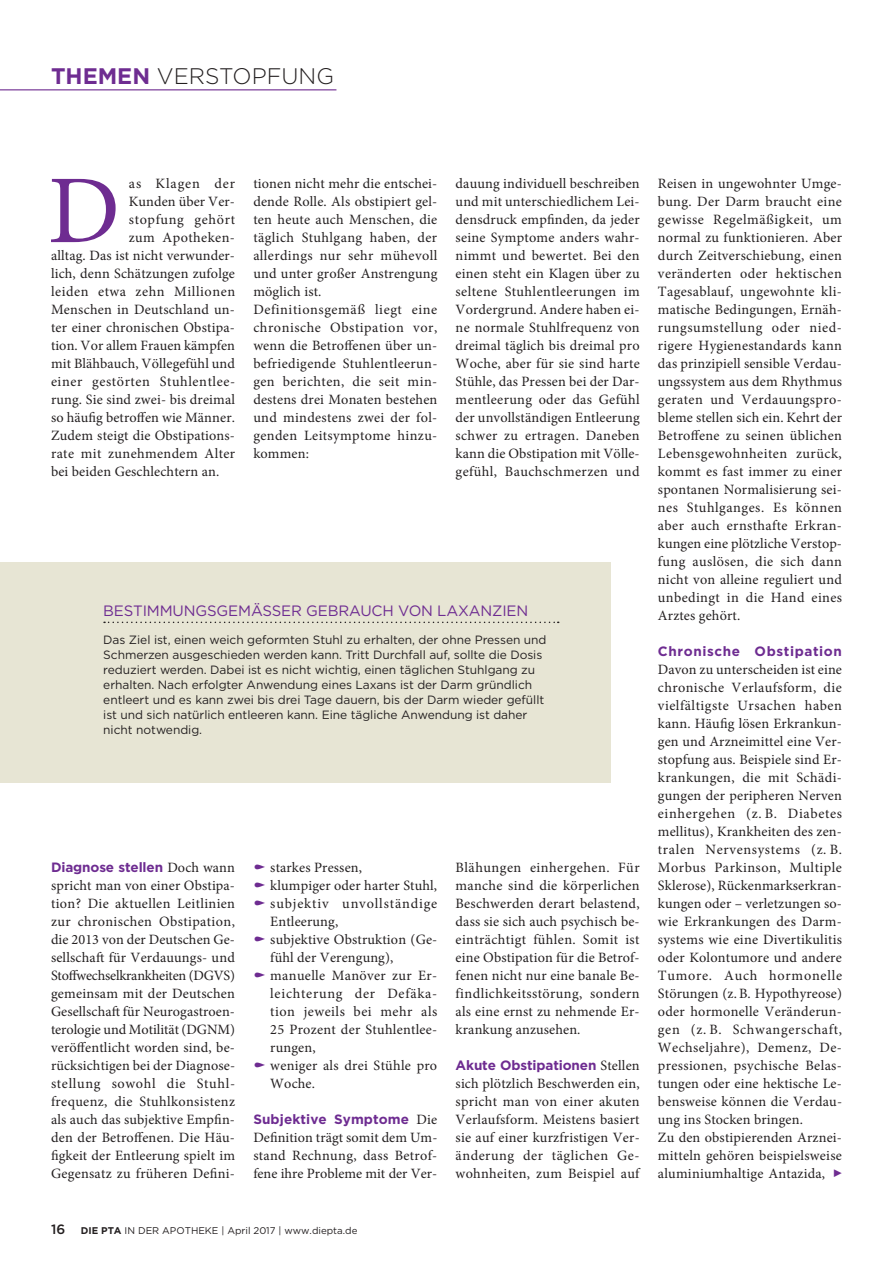
<style>
.page{position:relative;width:893px;height:1263px;background:#fff}
.page>*{position:absolute;margin:0;border:0;box-sizing:border-box;transform-origin:0 0}
.t1{font:97.2px "Minion Pro";color:#6e2c91}
.t2{font:300 22.5px "Gotham";color:#231f20}
.t3{font:15px "Gotham";letter-spacing:-.01em;color:#6e2c91}
.t4{font:14.25px/18px "Minion Pro";letter-spacing:.015em;color:#231f20;text-align:justify}
.t5{font:14.25px "Minion Pro";letter-spacing:.04em;color:#231f20}
.t6{font:14.25px "Minion Pro";letter-spacing:.045em;color:#231f20}
.t7{font:14.25px "Minion Pro";letter-spacing:.065em;color:#231f20}
.t8{font:700 13.5px "Gotham";letter-spacing:-.01em;color:#6e2c91}
.t9{font:700 13.5px "Gotham";letter-spacing:.01em;color:#6e2c91}
.t10{font:700 13.5px "Gotham";letter-spacing:.045em;color:#6e2c91}
.t11{font:12px/15px "Gotham";letter-spacing:-.005em;color:#231f20}
.t12{font:9.75px "Gotham";color:#231f20}
.s1{font-weight:700;color:#6e2c91}
.s2{font-family:"Minion Pro";font-weight:400;font-size:14.25px;color:#231f20}
.s3{font-weight:500;font-size:13.5px}
.s4{font-weight:700}
</style>
<div class="page">
<div style="left:0;top:562px;width:611px;height:220px;background:#e7e5d4"></div>
<svg style="left:104px;top:622px;width:455px;height:1px"></svg>
<hr style="left:0;top:89px;width:336px;height:1px;background:#6e2c91">
<h2 class="t2" style="left:51px;top:62px;width:284px"><span class="s1">THEMEN</span> VERSTOPFUNG</h2>
<h1 class="t1" style="left:48px;top:146px;width:74px">D</h1>
<p class="t7" style="left:129px;top:174px;width:108px">as Klagen der</p>
<p class="t4" style="left:129px;top:193px;width:108px">Kunden über Ver-</p>
<p class="t6" style="left:129px;top:210px;width:108px">stopfung gehört</p>
<p class="t4" style="left:129px;top:229px;width:108px">zum Apotheken-</p>
<p class="t4" style="left:51px;top:247px;width:186px">alltag. Das ist nicht verwunder-</p>
<p class="t4" style="left:51px;top:265px;width:185px">lich, denn Schätzungen zufolge</p>
<p class="t5" style="left:51px;top:282px;width:186px">leiden etwa zehn Millionen</p>
<p class="t4" style="left:51px;top:301px;width:185px">Menschen in Deutschland un-</p>
<p class="t4" style="left:51px;top:319px;width:185px">ter einer chronischen Obstipa-</p>
<p class="t4" style="left:51px;top:337px;width:186px">tion. Vor allem Frauen kämpfen</p>
<p class="t4" style="left:51px;top:355px;width:185px">mit Blähbauch, Völlegefühl und</p>
<p class="t5" style="left:51px;top:372px;width:186px">einer gestörten Stuhlentlee-</p>
<p class="t4" style="left:51px;top:391px;width:185px">rung. Sie sind zwei- bis dreimal</p>
<p class="t4" style="left:51px;top:409px;width:186px">so häufig betroffen wie Männer.</p>
<p class="t4" style="left:51px;top:427px;width:185px">Zudem steigt die Obstipations-</p>
<p class="t4" style="left:51px;top:445px;width:186px">rate mit zunehmendem Alter</p>
<p class="t4" style="left:51px;top:463px;width:170px">bei beiden Geschlechtern an.</p>
<p class="t4" style="left:253px;top:175px;width:186px;text-align:left">tionen nicht mehr die entschei&shy;dende Rolle. Als obstipiert gel&shy;ten heute auch Menschen, die täglich Stuhlgang haben, der allerdings nur sehr mühevoll und unter großer Anstrengung möglich ist.<br>Definitionsgemäß liegt eine chronische Obstipation vor, wenn die Betroffenen über un&shy;befriedigende Stuhlentleerun&shy;gen berichten, die seit min&shy;destens drei Monaten bestehen und mindestens zwei der fol&shy;genden Leitsymptome hinzu&shy;kommen:</p>
<p class="t4" style="left:456px;top:175px;width:186px">dauung individuell beschreiben und mit unterschiedlichem Lei&shy;densdruck empfinden, da jeder seine Symptome anders wahr&shy;nimmt und bewertet. Bei den einen steht ein Klagen über zu seltene Stuhlentleerungen im Vordergrund. Andere haben ei&shy;ne normale Stuhlfrequenz von dreimal täglich bis dreimal pro Woche, aber für sie sind harte Stühle, das Pressen bei der Dar&shy;mentleerung oder das Gefühl der unvollständigen Entleerung schwer zu ertragen. Daneben kann die Obstipation mit Völle&shy;gefühl, Bauchschmerzen und</p>
<p class="t3" style="left:103px;top:602px;width:427px">BESTIMMUNGSGEMÄSSER GEBRAUCH VON LAXANZIEN</p>
<p class="t11" style="left:103px;top:632px;width:445px">Das Ziel ist, einen weich geformten Stuhl zu erhalten, der ohne Pressen und Schmerzen ausgeschieden werden kann. Tritt Durchfall auf, sollte die Dosis reduziert werden. Dabei ist es nicht wichtig, einen täglichen Stuhlgang zu erhalten. Nach erfolgter Anwendung eines Laxans ist der Darm gründlich entleert und es kann zwei bis drei Tage dauern, bis der Darm wieder gefüllt ist und sich natürlich entleeren kann. Eine tägliche Anwendung ist daher nicht notwendig.</p>
<p class="t8" style="left:51px;top:858px;width:186px">Diagnose stellen <span class="s2">Doch wann</span></p>
<p class="t4" style="left:51px;top:877px;width:186px">spricht man von einer Obstipa&shy;tion? Die aktuellen Leitlinien zur chronischen Obstipation, die 2013 von der Deutschen Ge&shy;sellschaft für Verdauungs- und Stoffwechselkrankheiten (DGVS) gemeinsam mit der Deutschen Gesellschaft für Neurogastroen&shy;terologie und Motilität (DGNM) veröffentlicht worden sind, be&shy;rücksichtigen bei der Diagnose&shy;stellung sowohl die Stuhl&shy;frequenz, die Stuhlkonsistenz als auch das subjektive Empfin&shy;den der Betroffenen. Die Häu&shy;figkeit der Entleerung spielt im Gegensatz zu früheren Defini-</p>
<p class="t4" style="left:270px;top:859px;width:169px;text-align:left">starkes Pressen,<br>klumpiger oder harter Stuhl, subjektiv unvollständige<br>Entleerung,<br>subjektive Obstruktion (Ge&shy;fühl der Verengung), manuelle Manöver zur Er&shy;leichterung der Defäka&shy;tion jeweils bei mehr als<br>25 Prozent der Stuhlentlee&shy;rungen,<br>weniger als drei Stühle pro<br>Woche.</p>
<p class="t9" style="left:253px;top:1110px;width:185px">Subjektive Symptome <span class="s2">Die</span></p>
<p class="t4" style="left:253px;top:1129px;width:186px">Definition trägt somit dem Um&shy;stand Rechnung, dass Betrof&shy;fene ihre Probleme mit der Ver-</p>
<p class="t12" style="left:51px;top:1224px;width:308px"><span class="s3">16</span> <span class="s4">DIE PTA</span> IN DER APOTHEKE | April 2017 | www.diepta.de</p>
<p class="t4" style="left:456px;top:859px;width:186px">Blähungen einhergehen. Für manche sind die körperlichen Beschwerden derart belastend, dass sie sich auch psychisch be&shy;einträchtigt fühlen. Somit ist eine Obstipation für die Betrof&shy;fenen nicht nur eine banale Be&shy;findlichkeitsstörung, sondern als eine ernst zu nehmende Er&shy;krankung anzusehen.</p>
<p class="t8" style="left:456px;top:1056px;width:186px">Akute Obstipationen <span class="s2">Stellen</span></p>
<p class="t4" style="left:456px;top:1075px;width:186px">sich plötzlich Beschwerden ein, spricht man von einer akuten Verlaufsform. Meistens basiert sie auf einer kurzfristigen Ver&shy;änderung der täglichen Ge&shy;wohnheiten, zum Beispiel auf</p>
<p class="t4" style="left:658px;top:175px;width:186px">Reisen in ungewohnter Umge&shy;bung. Der Darm braucht eine gewisse Regelmäßigkeit, um normal zu funktionieren. Aber durch Zeitverschiebung, einen veränderten oder hektischen Tagesablauf, ungewohnte kli&shy;matische Bedingungen, Ernäh&shy;rungsumstellung oder nied&shy;rigere Hygienestandards kann das prinzipiell sensible Verdau&shy;ungssystem aus dem Rhythmus geraten und Verdauungspro&shy;bleme stellen sich ein. Kehrt der Betroffene zu seinen üblichen Lebensgewohnheiten zurück, kommt es fast immer zu einer spontanen Normalisierung sei&shy;nes Stuhlganges. Es können aber auch ernsthafte Erkran&shy;kungen eine plötzliche Verstop&shy;fung auslösen, die sich dann nicht von alleine reguliert und unbedingt in die Hand eines Arztes gehört.</p>
<p class="t10" style="left:658px;top:642px;width:185px">Chronische Obstipation</p>
<p class="t4" style="left:658px;top:661px;width:186px;text-align:left">Davon zu unterscheiden ist eine chronische Verlaufsform, die vielfältigste Ursachen haben kann. Häufig lösen Erkrankun&shy;gen und Arzneimittel eine Ver&shy;stopfung aus. Beispiele sind Er&shy;krankungen, die mit Schädi&shy;gungen der peripheren Nerven einhergehen (z. B. Diabetes mellitus), Krankheiten des zen&shy;tralen Nervensystems (z. B.<br>Morbus Parkinson, Multiple<br>Sklerose), Rückenmarkserkran&shy;kungen oder – verletzungen so&shy;wie Erkrankungen des Darm&shy;systems wie eine Divertikulitis oder Kolontumore und andere<br>Tumore. Auch hormonelle<br>Störungen (z.B. Hypothyreose) oder hormonelle Veränderun&shy;gen (z. B. Schwangerschaft,<br>Wechseljahre), Demenz, De&shy;pressionen, psychische Belas&shy;tungen oder eine hektische Le&shy;bensweise können die Verdau&shy;ung ins Stocken bringen.<br>Zu den obstipierenden Arznei&shy;mitteln gehören beispielsweise aluminiumhaltige Antazida,</p>
</div>
